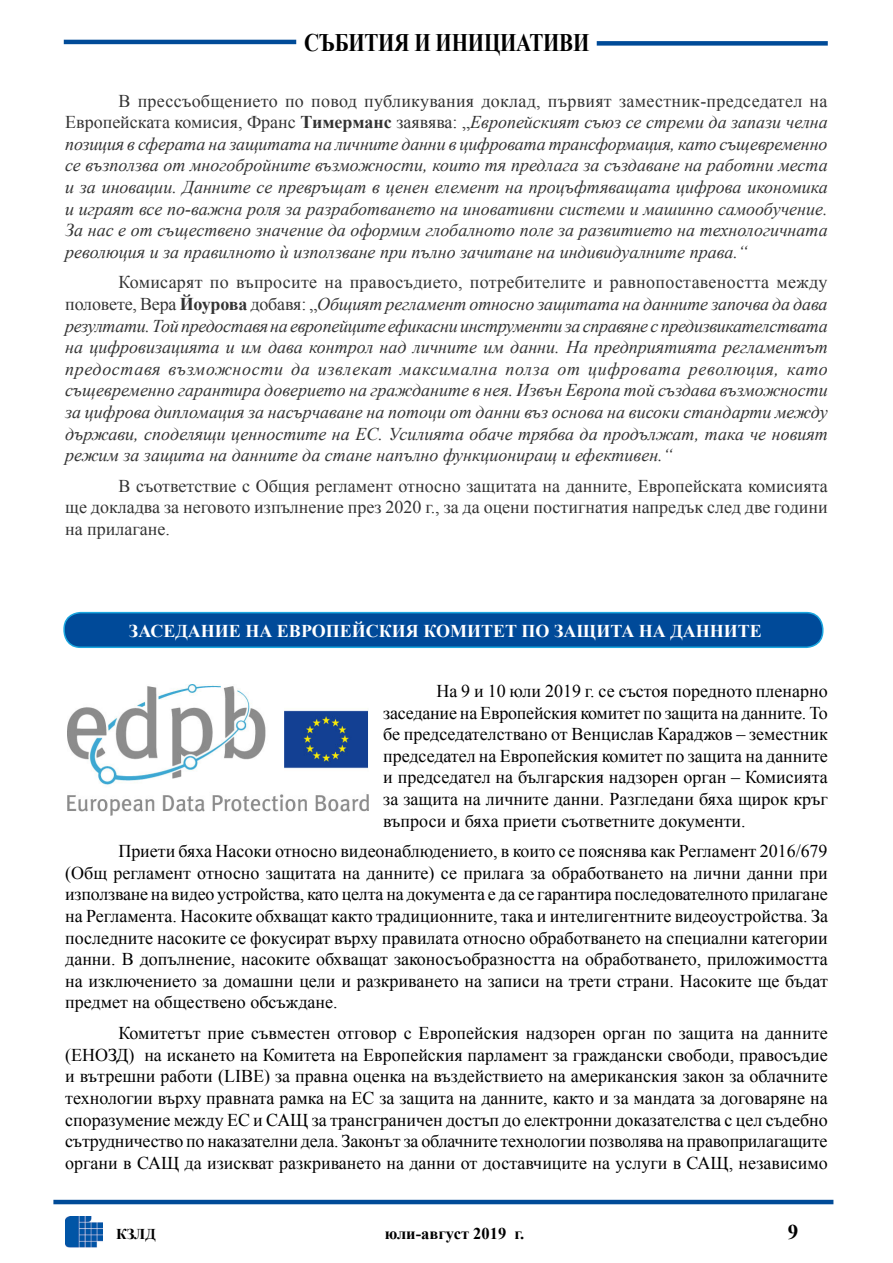
<style>
.page{position:relative;width:893px;height:1263px;background:#fff}
.page>*{position:absolute;margin:0;border:0;box-sizing:border-box;transform-origin:0 0}
.t1{font:700 25.2px "Times New Roman";letter-spacing:-.01em;color:#000;scale:.83 1}
.t2{font:700 21px "Times New Roman";color:#000}
.t3{font:18px/21.6px "Times New Roman";color:#000;text-align:justify}
.t4{font:italic 18px/21.6px "Times New Roman";color:#333;text-align:justify}
.t5{font:18px/21.6px "Times New Roman";color:#333;text-align:justify}
.t6{font:700 18px "Times New Roman";color:#fff}
.t7{font:700 16.5px "Times New Roman";color:#000}
.t8{font:700 15px "Times New Roman";color:#000}
.s1{font-style:normal}
.s2{font-weight:700;font-style:normal}
</style>
<div class="page">
<img style="left:65px;top:1217px;width:37px;height:30px">
<hr style="left:53px;top:1200px;width:780px;height:4px;background:#004b98">
<div style="left:597px;top:41px;width:231px;height:5px;background:#004b98"></div>
<hr style="left:64px;top:40px;width:232px;height:4px;background:#004b98">
<div style="left:64px;top:613px;width:759px;height:34px;background:#004a99;border-radius:16px"></div>
<div style="left:63px;top:612px;width:760px;height:36px;border:2px solid #1ba7df;border-radius:16px"></div>
<img style="left:68px;top:685px;width:301px;height:130px">
<h1 class="t1" style="left:304px;top:25px;width:345px">СЪБИТИЯ И ИНИЦИАТИВИ</h1>
<p class="t4" style="left:65px;top:89px;width:764px;text-indent:53px"><span class="s1">В прессъобщението по повод публикувания доклад, първият заместник-председател на Европейската комисия, Франс</span> <span class="s2">Тимерманс</span> <span class="s1">заявява: „</span>Европейският съюз се стреми да запази челна позиция в сферата на защитата на личните данни в цифровата трансформация, като същевременно се възползва от многобройните възможности, които тя предлага за създаване на работни места и за иновации. Данните се превръщат в ценен елемент на процъфтяващата цифрова икономика и играят все по-важна роля за разработването на иновативни системи и машинно самообучение.<br>За нас е от съществено значение да оформим глобалното поле за развитието на технологичната революция и за правилното ѝ използване при пълно зачитане на индивидуалните права.“</p>
<p class="t4" style="left:65px;top:271px;width:764px;text-indent:53px"><span class="s1">Комисарят по въпросите на правосъдието, потребителите и равнопоставеността между половете, Вера</span> <span class="s2">Йоурова</span> <span class="s1">добавя: „</span>Общият регламент относно защитата на данните започва да дава резултати. Той предоставя на европейците ефикасни инструменти за справяне с предизвикателствата на цифровизацията и им дава контрол над личните им данни. На предприятията регламентът предоставя възможности да извлекат максимална полза от цифровата революция, като същевременно гарантира доверието на гражданите в нея. Извън Европа той създава възможности за цифрова дипломация за насърчаване на потоци от данни въз основа на високи стандарти между държави, споделящи ценностите на ЕС. Усилията обаче трябва да продължат, така че новият режим за защита на данните да стане напълно функциониращ и ефективен.“</p>
<p class="t5" style="left:65px;top:475px;width:764px;text-indent:53px">В съответствие с Общия регламент относно защитата на данните, Европейската комисията ще докладва за неговото изпълнение през 2020 г., за да оцени постигнатия напредък след две години на прилагане.</p>
<p class="t6" style="left:129px;top:619px;width:24px">Заседание</p>
<p class="t6" style="left:245px;top:619px;width:57px">на Евро</p>
<p class="t6" style="left:326px;top:619px;width:29px">пейския</p>
<p class="t6" style="left:423px;top:619px;width:15px">комитет</p>
<p class="t6" style="left:522px;top:619px;width:47px">по защита</p>
<p class="t6" style="left:639px;top:619px;width:46px">на данните</p>
<p class="t3" style="left:383px;top:680px;width:446px;text-indent:53px">На 9 и 10 юли 2019 г. се състоя поредното пленарно заседание на Европейския комитет по защита на данните. То бе председателствано от Венцислав Караджов – земестник председател на Европейския комитет по защита на данните и председател на българския надзорен орган – Комисията за защита на личните данни. Разгледани бяха щирок кръг въпроси и бяха приети съответните документи.</p>
<p class="t3" style="left:65px;top:840px;width:764px;text-indent:53px">Приети бяха Насоки относно видеонаблюдението, в които се пояснява как Регламент 2016/679 (Общ регламент относно защитата на данните) се прилага за обработването на лични данни при използване на видео устройства, като целта на документа е да се гарантира последователното прилагане на Регламента. Насоките обхващат както традиционните, така и интелигентните видеоустройства. За последните насоките се фокусират върху правилата относно обработването на специални категории данни. В допълнение, насоките обхващат законосъобразността на обработването, приложимостта на изключението за домашни цели и разкриването на записи на трети страни. Насоките ще бъдат предмет на обществено обсъждане.</p>
<p class="t3" style="left:65px;top:1022px;width:764px;text-indent:53px">Комитетът прие съвместен отговор с Европейския надзорен орган по защита на данните (ЕНОЗД) на искането на Комитета на Европейския парламент за граждански свободи, правосъдие и вътрешни работи (LIBE) за правна оценка на въздействието на американския закон за облачните технологии върху правната рамка на ЕС за защита на данните, както и за мандата за договаряне на споразумение между ЕС и САЩ за трансграничен достъп до електронни доказателства с цел съдебно сътрудничество по наказателни дела. Законът за облачните технологии позволява на правоприлагащите органи в САЩ да изискват разкриването на данни от доставчиците на услуги в САЩ, независимо</p>
<p class="t8" style="left:116px;top:1223px;width:41px">КЗЛД</p>
<p class="t7" style="left:385px;top:1222px;width:141px">юли-август 2019 г.</p>
<p class="t2" style="left:788px;top:1217px;width:12px">9</p>
</div>
